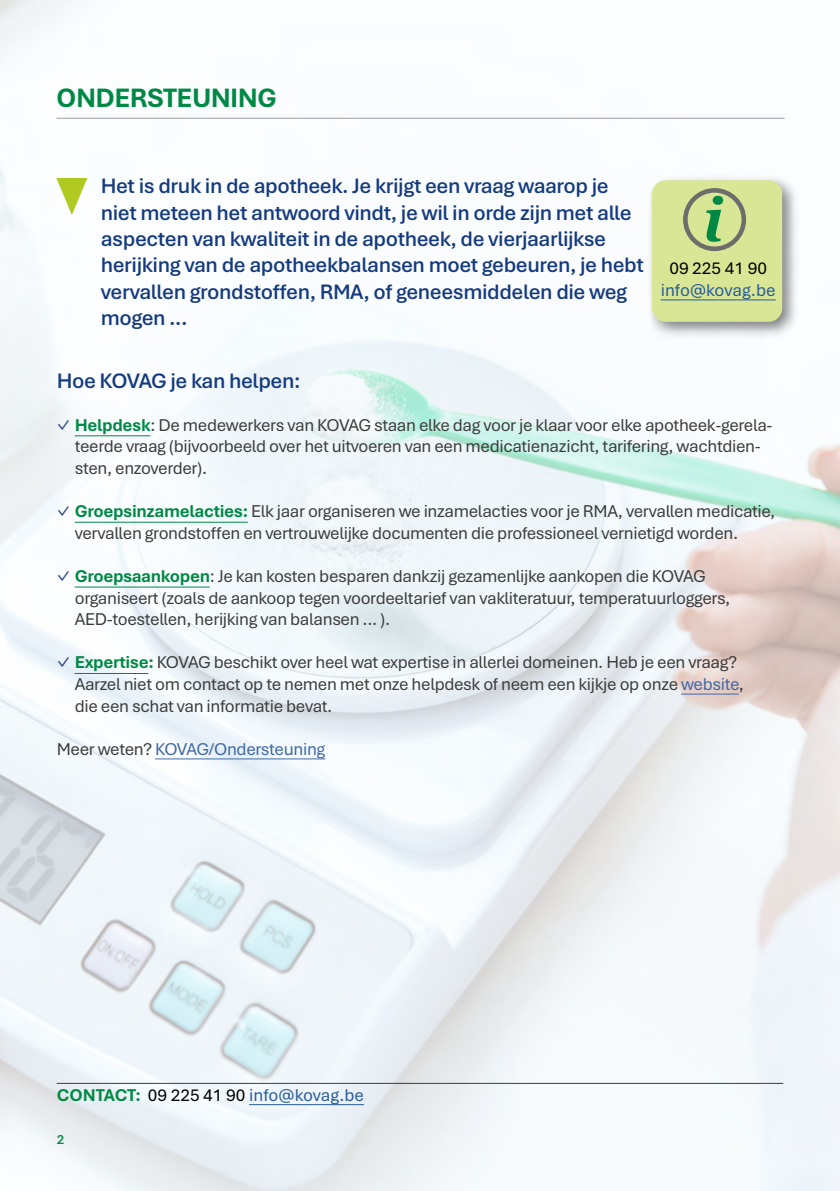
<style>
.page{position:relative;width:840px;height:1191px;background:#fff}
.page>*{position:absolute;margin:0;border:0;box-sizing:border-box;transform-origin:0 0}
.t1{font:italic 700 67.2px "Aptos Serif";color:#008944}
.t2{font:700 28px "Aptos Display";color:#008944}
.t3{font:600 22px/26.4px "Aptos";letter-spacing:-.02em;color:#153b7e}
.t4{font:18px/21.6px "Aptos";letter-spacing:-.02em;color:#3c3c3b}
.t5{font:18px "Aptos";color:#275b9b}
.t6{font:18px "Aptos";letter-spacing:-.02em;color:#3f68a5}
.t7{font:18px "Aptos";color:#000}
.t8{font:600 14px "Aptos";color:#008944}
.s1{color:#304888}
.s2{font-weight:700;color:#008944}
.s3{color:#3f68a5}
.s4{color:#3c3c3b}
.s5{color:#000}
</style>
<div class="page">
<img style="left:0;top:0;width:839px;height:1191px">
<hr style="left:75px;top:435px;width:75px;height:1px;background:#008944">
<hr style="left:75px;top:522px;width:173px;height:1px;background:#008944">
<hr style="left:75px;top:587px;width:135px;height:1px;background:#008944">
<hr style="left:75px;top:673px;width:73px;height:1px;background:#008944">
<hr style="left:680px;top:694px;width:58px;height:1px;background:#3f68a5">
<hr style="left:155px;top:758px;width:170px;height:1px;background:#3f68a5">
<hr style="left:57px;top:118px;width:727px;height:1px;background:#9d9d9c">
<div style="left:645px;top:174px;width:155px;height:166px;background:#000;opacity:.5"></div>
<div style="left:651px;top:180px;width:130px;height:142px;background:#d9e695;border-radius:14px"></div>
<hr style="left:660px;top:299px;width:115px;height:1px;background:#275b9b">
<svg style="left:56px;top:178px;width:31px;height:37px"></svg>
<hr style="left:57px;top:1083px;width:725px;height:1px;background:#3c3c3b">
<hr style="left:249px;top:1104px;width:115px;height:1px;background:#275b9b">
<div style="left:682px;top:188px;width:63px;height:63px;border:5px solid #6d6d6c;border-radius:50%"></div>
<h2 class="t2" style="left:57px;top:78px;width:222px">ONDERSTEUNING</h2>
<p class="t3" style="left:101px;top:172px;width:544px">Het is druk in de apotheek. Je krijgt een vraag waarop je niet meteen het antwoord vindt, je wil in orde zijn met alle aspecten van kwaliteit in de apotheek, de vierjaarlijkse herijking van de apotheekbalansen moet gebeuren, je hebt vervallen grondstoffen, RMA, of geneesmiddelen die weg mogen …</p>
<h1 class="t1" style="left:702px;top:173px;width:23px">i</h1>
<p class="t7" style="left:669px;top:256px;width:99px">09 225 41 90</p>
<p class="t5" style="left:660px;top:278px;width:116px">info@kovag.be</p>
<p class="t3" style="left:57px;top:366px;width:245px">Hoe KOVAG je kan helpen:</p>
<p class="t4" style="left:75px;top:413px;width:699px;text-indent:-18px"><span class="s1">✓</span> <span class="s2">Helpdesk</span>: De medewerkers van KOVAG staan elke dag voor je klaar voor elke apotheek-gerela&shy;teerde vraag (bijvoorbeeld over het uitvoeren van een medicatienazicht, tarifering, wachtdien&shy;sten, enzoverder).</p>
<p class="t4" style="left:75px;top:500px;width:701px;text-indent:-18px"><span class="s1">✓</span> <span class="s2">Groepsinzamelacties:</span> Elk jaar organiseren we inzamelacties voor je RMA, vervallen medicatie, vervallen grondstoffen en vertrouwelijke documenten die professioneel vernietigd worden.</p>
<p class="t4" style="left:75px;top:564px;width:656px;text-indent:-18px"><span class="s1">✓</span> <span class="s2">Groepsaankopen</span>: Je kan kosten besparen dankzij gezamenlijke aankopen die KOVAG organiseert (zoals de aankoop tegen voordeeltarief van vakliteratuur, temperatuurloggers,<br>AED-toestellen, herijking van balansen ... ).</p>
<p class="t4" style="left:75px;top:651px;width:670px;text-indent:-18px"><span class="s1">✓</span> <span class="s2">Expertise:</span> KOVAG beschikt over heel wat expertise in allerlei domeinen. Heb je een vraag?<br>Aarzel niet om contact op te nemen met onze helpdesk of neem een kijkje op onze <span class="s3">website</span>, die een schat van informatie bevat.</p>
<p class="t6" style="left:57px;top:736px;width:270px"><span class="s4">Meer weten?</span> KOVAG/Ondersteuning</p>
<p class="t5" style="left:57px;top:1082px;width:308px"><span class="s2">CONTACT:</span> <span class="s5">09 225 41 90</span> info@kovag.be</p>
<p class="t8" style="left:57px;top:1129px;width:9px">2</p>
</div>
